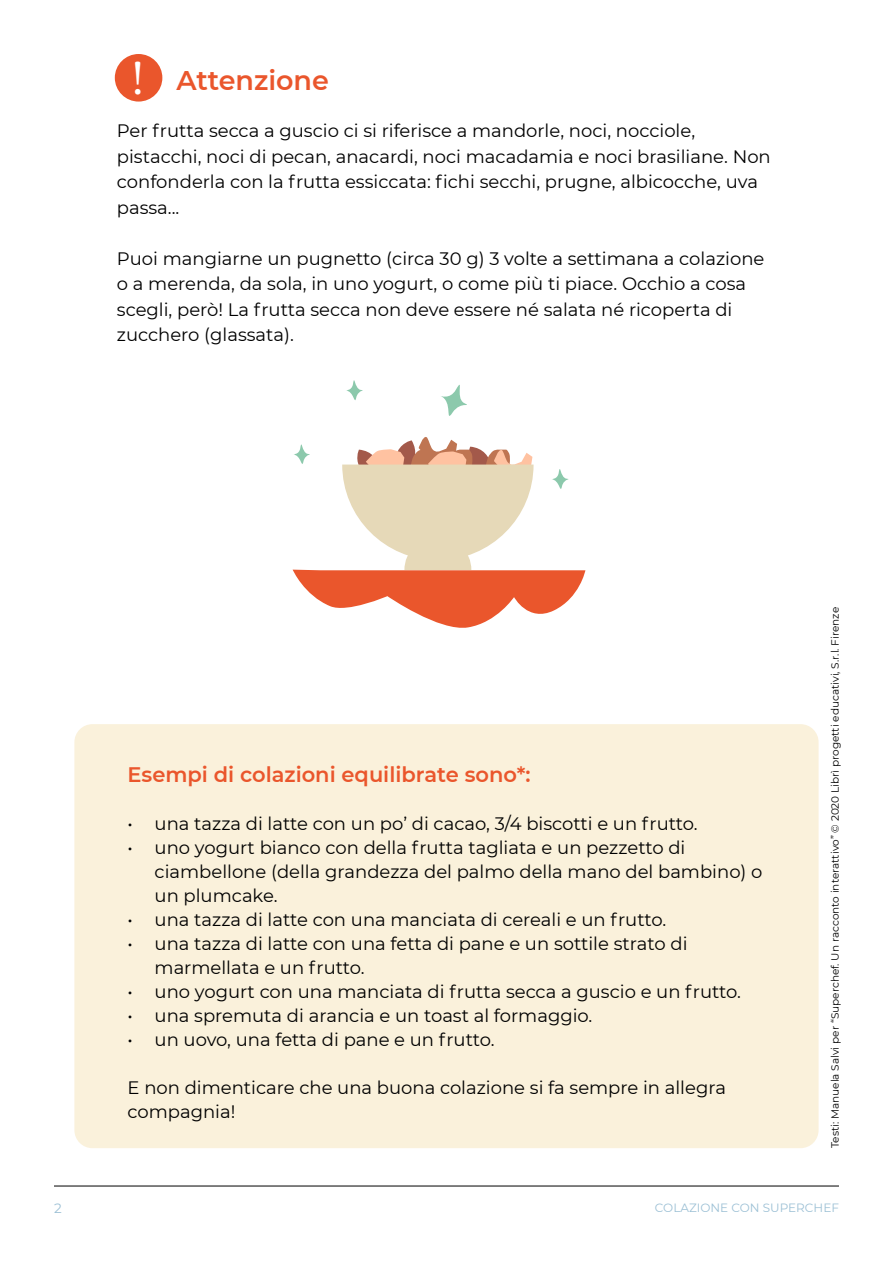
<style>
.page{position:relative;width:893px;height:1263px;background:#fff}
.page>*{position:absolute;margin:0;border:0;box-sizing:border-box;transform-origin:0 0}
.t1{font:48.75px "Minion Pro";color:#fff}
.t2{font:600 27px "Montserrat";color:#ea562c}
.t3{font:600 21px "Montserrat";color:#ea562c}
.t4{font:18px/25.5px "Montserrat";color:#000}
.t5{font:13.5px "Montserrat";color:#9cc0d5}
.t6{font:12px "Montserrat";color:#9cc0d5}
.t7{font:10.5px "Montserrat";color:#000}
</style>
<div class="page">
<hr style="left:54px;top:1185px;width:785px;height:1px;background:#000">
<svg style="left:441px;top:384px;width:26px;height:32px"></svg>
<svg style="left:346px;top:380px;width:17px;height:20px"></svg>
<svg style="left:293px;top:437px;width:292px;height:191px"></svg>
<div style="left:74px;top:724px;width:745px;height:424px;background:#faf1db;border-radius:18px"></div>
<div style="left:115px;top:54px;width:47px;height:48px;background:#ea562c;border-radius:50%"></div>
<h1 class="t1" style="left:131px;top:46px;width:15px">!</h1>
<h2 class="t2" style="left:177px;top:61px;width:154px">Attenzione</h2>
<p class="t4" style="left:117px;top:117px;width:655px">Per frutta secca a guscio ci si riferisce a mandorle, noci, nocciole, pistacchi, noci di pecan, anacardi, noci macadamia e noci brasiliane. Non confonderla con la frutta essiccata: fichi secchi, prugne, albicocche, uva passa...</p>
<p class="t4" style="left:117px;top:245px;width:649px">Puoi mangiarne un pugnetto (circa 30 g) 3 volte a settimana a colazione o a merenda, da sola, in uno yogurt, o come più ti piace. Occhio a cosa scegli, però! La frutta secca non deve essere né salata né ricoperta di zucchero (glassata).</p>
<p class="t3" style="left:128px;top:759px;width:405px">Esempi di colazioni equilibrate sono*:</p>
<p class="t4" style="left:128px;top:810px;width:572px">• una tazza di latte con un po’ di cacao, 3/4 biscotti e un frutto.</p>
<p class="t4" style="left:155px;top:834px;width:609px;line-height:24px;text-indent:-27px">• uno yogurt bianco con della frutta tagliata e un pezzetto di ciambellone (della grandezza del palmo della mano del bambino) o un plumcake.</p>
<p class="t4" style="left:128px;top:906px;width:540px">• una tazza di latte con una manciata di cereali e un frutto.</p>
<p class="t4" style="left:155px;top:930px;width:534px;line-height:24px;text-indent:-27px">• una tazza di latte con una fetta di pane e un sottile strato di marmellata e un frutto.</p>
<p class="t4" style="left:128px;top:978px;width:615px">• uno yogurt con una manciata di frutta secca a guscio e un frutto.</p>
<p class="t4" style="left:128px;top:1002px;width:466px">• una spremuta di arancia e un toast al formaggio.</p>
<p class="t4" style="left:128px;top:1026px;width:368px">• un uovo, una fetta di pane e un frutto.</p>
<p class="t4" style="left:128px;top:1074px;width:600px;line-height:24px">E non dimenticare che una buona colazione si fa sempre in allegra compagnia!</p>
<p class="t7" style="left:828px;top:1148px;width:543px;rotate:-90deg">Testi: Manuela Salvi per “Superchef. Un racconto interattivo” © 2020 Librì progetti educativi, S.r.l. Firenze</p>
<p class="t5" style="left:54px;top:1199px;width:9px">2</p>
<p class="t6" style="left:655px;top:1199px;width:186px">COLAZIONE CON SUPERCHEF</p>
</div>
